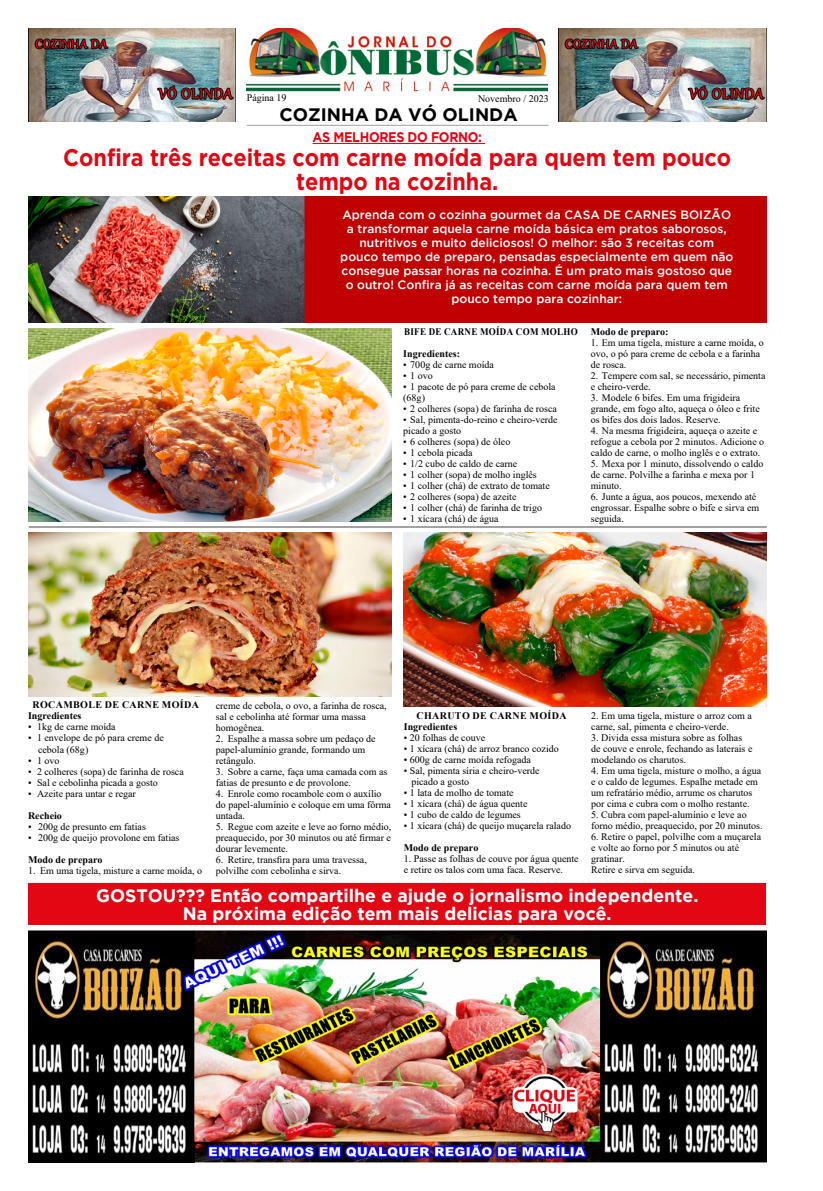
<style>
.page{position:relative;width:823px;height:1191px;background:#fff}
.page>*{position:absolute;margin:0;border:0;box-sizing:border-box;transform-origin:0 0}
.t1{font:700 24px/24px "Gotham";color:#e30613;text-align:center;scale:.9 1}
.t2{font:700 18px/18px "Gotham";color:#fff;text-align:center}
.t3{font:700 18px "Gotham";color:#000}
.t4{font:700 14px "Gotham";letter-spacing:-.025em;color:#e30613;scale:.9 1}
.t5{font:500 12px/14px "Gotham";color:#fff;text-align:center}
.t6{font:10px/11px "Times New Roman";color:#000}
.t7{font:700 10px/11px "Times New Roman";letter-spacing:.035em;color:#000}
.t8{font:700 10px "Times New Roman";color:#000}
.t9{font:700 10px "Times New Roman";letter-spacing:.035em;color:#000;scale:.9 1}
</style>
<div class="page">
<img style="left:28px;top:930px;width:737px;height:232px">
<img style="left:28px;top:196px;width:737px;height:127px">
<img style="left:247px;top:29px;width:300px;height:63px">
<hr style="left:247px;top:125px;width:301px;height:1px;background:#a1a1a1">
<hr style="left:312px;top:143px;width:173px;height:1px;background:#e30613">
<img style="left:28px;top:28px;width:207px;height:94px">
<img style="left:558px;top:28px;width:207px;height:94px">
<img style="left:511px;top:1072px;width:67px;height:63px">
<hr style="left:29px;top:526px;width:737px;height:2px;background:#a1a1a1">
<div style="left:28px;top:883px;width:737px;height:42px;background:#e30613"></div>
<img style="left:29px;top:328px;width:362px;height:194px">
<img style="left:29px;top:532px;width:362px;height:164px">
<img style="left:403px;top:532px;width:363px;height:174px">
<p class="t6" style="left:247px;top:92px;width:41px">Página 19</p>
<p class="t6" style="left:478px;top:93px;width:72px">Novembro / 2023</p>
<h2 class="t3" style="left:279px;top:105px;width:239px">COZINHA DA VÓ OLINDA</h2>
<h3 class="t4" style="left:312px;top:128px;width:189px">AS MELHORES DO FORNO:</h3>
<h1 class="t1" style="left:63px;top:145px;width:743px">Confira três receitas com carne moída para quem tem pouco tempo na cozinha.</h1>
<p class="t5" style="left:340px;top:207px;width:394px">Aprenda com o cozinha gourmet da CASA DE CARNES BOIZÃO a transformar aquela carne moída básica em pratos saborosos, nutritivos e muito deliciosos! O melhor: são 3 receitas com pouco tempo de preparo, pensadas especialmente em quem não consegue passar horas na cozinha. É um prato mais gostoso que o outro! Confira já as receitas com carne moída para quem tem pouco tempo para cozinhar:</p>
<p class="t9" style="left:404px;top:324px;width:194px">BIFE DE CARNE MOÍDA COM MOLHO</p>
<p class="t8" style="left:403px;top:346px;width:58px">Ingredientes:</p>
<p class="t6" style="left:403px;top:359px;width:92px">• 700g de carne moída</p>
<p class="t6" style="left:403px;top:370px;width:31px">• 1 ovo</p>
<p class="t6" style="left:403px;top:381px;width:154px">• 1 pacote de pó para creme de cebola (68g)</p>
<p class="t6" style="left:403px;top:403px;width:155px">• 2 colheres (sopa) de farinha de rosca</p>
<p class="t6" style="left:403px;top:414px;width:156px">• Sal, pimenta-do-reino e cheiro-verde picado a gosto</p>
<p class="t6" style="left:403px;top:436px;width:108px">• 6 colheres (sopa) de óleo</p>
<p class="t6" style="left:403px;top:447px;width:71px">• 1 cebola picada</p>
<p class="t6" style="left:403px;top:458px;width:115px">• 1/2 cubo de caldo de carne</p>
<p class="t6" style="left:403px;top:469px;width:135px">• 1 colher (sopa) de molho inglês</p>
<p class="t6" style="left:403px;top:480px;width:148px">• 1 colher (chá) de extrato de tomate</p>
<p class="t6" style="left:403px;top:491px;width:115px">• 2 colheres (sopa) de azeite</p>
<p class="t6" style="left:403px;top:502px;width:140px">• 1 colher (chá) de farinha de trigo</p>
<p class="t6" style="left:403px;top:513px;width:97px">• 1 xícara (chá) de água</p>
<p class="t8" style="left:590px;top:324px;width:79px">Modo de preparo:</p>
<p class="t6" style="left:590px;top:337px;width:174px">1. Em uma tigela, misture a carne moída, o ovo, o pó para creme de cebola e a farinha de rosca.</p>
<p class="t6" style="left:590px;top:370px;width:176px">2. Tempere com sal, se necessário, pimenta e cheiro-verde.</p>
<p class="t6" style="left:590px;top:392px;width:170px">3. Modele 6 bifes. Em uma frigideira grande, em fogo alto, aqueça o óleo e frite os bifes dos dois lados. Reserve.</p>
<p class="t6" style="left:590px;top:425px;width:175px">4. Na mesma frigideira, aqueça o azeite e refogue a cebola por 2 minutos. Adicione o caldo de carne, o molho inglês e o extrato.</p>
<p class="t6" style="left:590px;top:458px;width:174px">5. Mexa por 1 minuto, dissolvendo o caldo de carne. Polvilhe a farinha e mexa por 1 minuto.</p>
<p class="t6" style="left:590px;top:491px;width:170px">6. Junte a água, aos poucos, mexendo até engrossar. Espalhe sobre o bife e sirva em seguida.</p>
<p class="t7" style="left:28px;top:699px;width:172px;text-indent:5px">ROCAMBOLE DE CARNE MOÍDA<br>Ingredientes</p>
<p class="t6" style="left:28px;top:721px;width:89px">• 1kg de carne moída</p>
<p class="t6" style="left:38px;top:732px;width:127px;text-indent:-10px">• 1 envelope de pó para creme de cebola (68g)</p>
<p class="t6" style="left:28px;top:754px;width:33px">• 1 ovo</p>
<p class="t6" style="left:28px;top:765px;width:157px">• 2 colheres (sopa) de farinha de rosca</p>
<p class="t6" style="left:28px;top:776px;width:131px">• Sal e cebolinha picada a gosto</p>
<p class="t6" style="left:28px;top:787px;width:109px">• Azeite para untar e regar</p>
<p class="t8" style="left:28px;top:808px;width:35px">Recheio</p>
<p class="t6" style="left:28px;top:820px;width:119px">• 200g de presunto em fatias</p>
<p class="t6" style="left:28px;top:831px;width:153px">• 200g de queijo provolone em fatias</p>
<p class="t8" style="left:28px;top:852px;width:76px">Modo de preparo</p>
<p class="t6" style="left:28px;top:864px;width:175px">1. Em uma tigela, misture a carne moída, o</p>
<p class="t6" style="left:216px;top:699px;width:172px">creme de cebola, o ovo, a farinha de rosca, sal e cebolinha até formar uma massa homogênea.</p>
<p class="t6" style="left:216px;top:732px;width:161px">2. Espalhe a massa sobre um pedaço de papel-alumínio grande, formando um retângulo.</p>
<p class="t6" style="left:216px;top:765px;width:173px">3. Sobre a carne, faça uma camada com as fatias de presunto e de provolone.</p>
<p class="t6" style="left:216px;top:787px;width:176px">4. Enrole como rocambole com o auxílio do papel-alumínio e coloque em uma fôrma untada.</p>
<p class="t6" style="left:216px;top:820px;width:177px;text-align:justify">5. Regue com azeite e leve ao forno médio, preaquecido, por 30 minutos ou até firmar e dourar levemente.</p>
<p class="t6" style="left:216px;top:853px;width:152px">6. Retire, transfira para uma travessa, polvilhe com cebolinha e sirva.</p>
<h2 class="t2" style="left:96px;top:886px;width:603px">GOSTOU??? Então compartilhe e ajude o jornalismo independente.<br>Na próxima edição tem mais delicias para você.</h2>
<p class="t7" style="left:403px;top:710px;width:164px;text-indent:13px">CHARUTO DE CARNE MOÍDA<br>Ingredientes</p>
<p class="t6" style="left:403px;top:732px;width:83px">• 20 folhas de couve</p>
<p class="t6" style="left:403px;top:743px;width:156px">• 1 xícara (chá) de arroz branco cozido</p>
<p class="t6" style="left:403px;top:754px;width:129px">• 600g de carne moída refogada</p>
<p class="t6" style="left:411px;top:765px;width:130px;text-indent:-8px">• Sal, pimenta síria e cheiro-verde picado a gosto</p>
<p class="t6" style="left:403px;top:787px;width:111px">• 1 lata de molho de tomate</p>
<p class="t6" style="left:403px;top:798px;width:125px">• 1 xícara (chá) de água quente</p>
<p class="t6" style="left:403px;top:809px;width:118px">• 1 cubo de caldo de legumes</p>
<p class="t6" style="left:403px;top:820px;width:169px">• 1 xícara (chá) de queijo muçarela ralado</p>
<p class="t8" style="left:403px;top:840px;width:76px">Modo de preparo</p>
<p class="t6" style="left:403px;top:853px;width:176px">1. Passe as folhas de couve por água quente e retire os talos com uma faca. Reserve.</p>
<p class="t6" style="left:591px;top:710px;width:162px">2. Em uma tigela, misture o arroz com a carne, sal, pimenta e cheiro-verde.</p>
<p class="t6" style="left:591px;top:732px;width:163px">3. Divida essa mistura sobre as folhas de couve e enrole, fechando as laterais e modelando os charutos.</p>
<p class="t6" style="left:591px;top:765px;width:171px">4. Em uma tigela, misture o molho, a água e o caldo de legumes. Espalhe metade em um refratário médio, arrume os charutos por cima e cubra com o molho restante.</p>
<p class="t6" style="left:591px;top:809px;width:173px">5. Cubra com papel-alumínio e leve ao forno médio, preaquecido, por 20 minutos.</p>
<p class="t6" style="left:591px;top:831px;width:171px">6. Retire o papel, polvilhe com a muçarela e volte ao forno por 5 minutos ou até gratinar.<br>Retire e sirva em seguida.</p>
</div>
